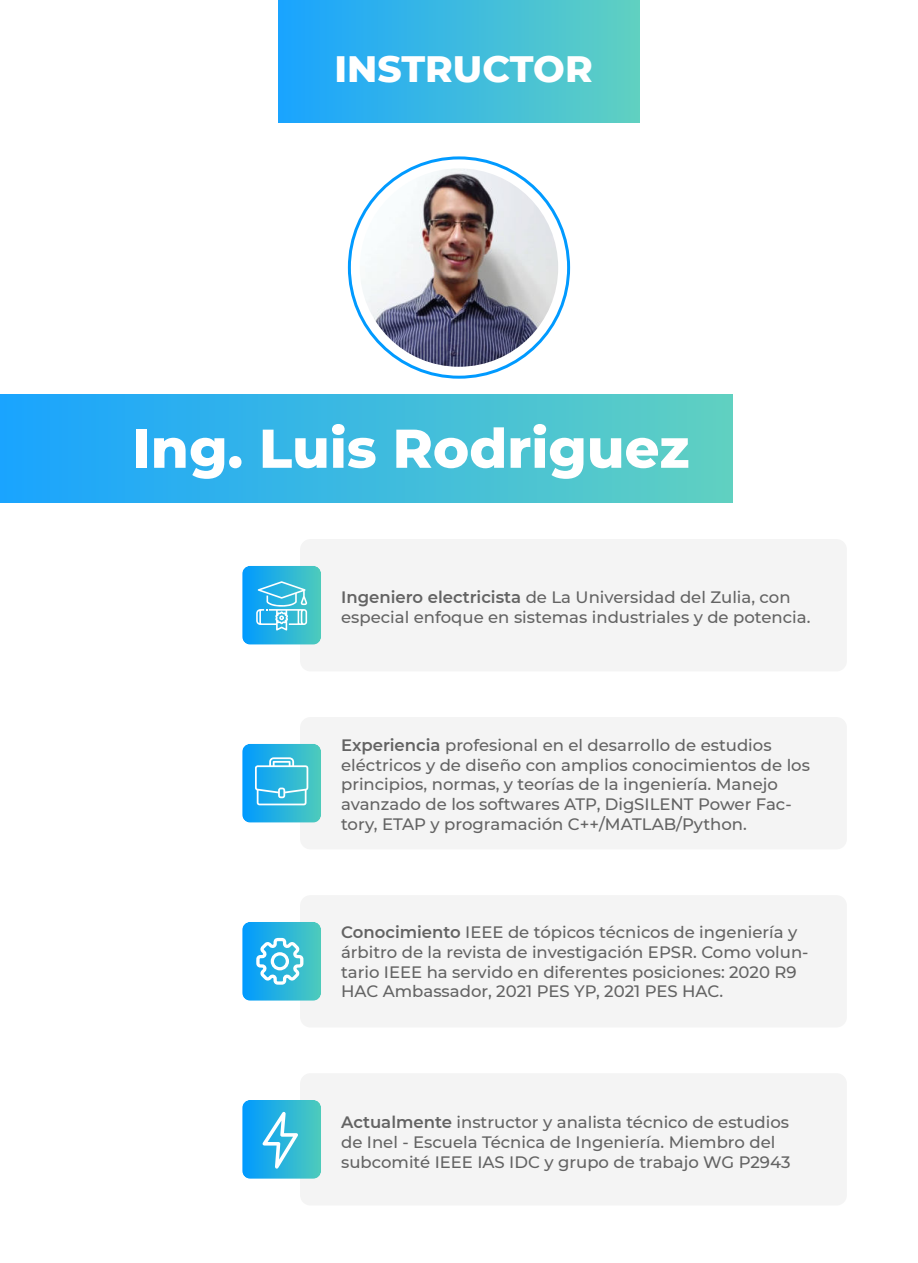
<style>
.page{position:relative;width:918px;height:1263px;background:#fff}
.page>*{position:absolute;margin:0;border:0;box-sizing:border-box;transform-origin:0 0}
.t1{font:800 54.45px "Montserrat";color:#fff}
.t2{font:800 37.5px "Montserrat";color:#fff}
.t3{font:500 16.5px/19.8px "Montserrat";color:#636363}
.s1{font-weight:600}
</style>
<div class="page">
<div style="left:0;top:395px;width:733px;height:108px;background:linear-gradient(to right,#1aa4ff,#60d0c1)"></div>
<div style="left:279px;top:0;width:360px;height:123px;background:linear-gradient(to right,#19a4ff,#60d0c1)"></div>
<img style="left:360px;top:168px;width:198px;height:199px;border-radius:99px">
<div style="left:300px;top:539px;width:547px;height:132px;background:#f4f4f4;border-radius:10px"></div>
<div style="left:300px;top:717px;width:547px;height:132px;background:#f4f4f4;border-radius:10px"></div>
<div style="left:300px;top:895px;width:547px;height:132px;background:#f4f4f4;border-radius:10px"></div>
<div style="left:300px;top:1073px;width:547px;height:132px;background:#f4f4f4;border-radius:10px"></div>
<svg style="left:242px;top:566px;width:79px;height:79px;background:#40bbe1"></svg>
<svg style="left:242px;top:744px;width:79px;height:79px;background:#3dbae0"></svg>
<svg style="left:242px;top:922px;width:79px;height:79px;background:#44bce1"></svg>
<svg style="left:242px;top:1100px;width:79px;height:79px;background:#3bb9e0"></svg>
<h2 class="t2" style="left:335px;top:47px;width:260px">INSTRUCTOR</h2>
<h1 class="t1" style="left:132px;top:418px;width:559px">Ing. Luis Rodriguez</h1>
<p class="t3" style="left:341px;top:587px;width:471px"><span class="s1">Ingeniero electricista</span> de La Universidad del Zulia, con especial enfoque en sistemas industriales y de potencia.</p>
<p class="t3" style="left:341px;top:735px;width:470px"><span class="s1">Experiencia</span> profesional en el desarrollo de estudios eléctricos y de diseño con amplios conocimientos de los principios, normas, y teorías de la ingeniería. Manejo avanzado de los softwares ATP, DigSILENT Power Fac&shy;tory, ETAP y programación C++/MATLAB/Python.</p>
<p class="t3" style="left:341px;top:922px;width:469px"><span class="s1">Conocimiento</span> IEEE de tópicos técnicos de ingeniería y árbitro de la revista de investigación EPSR. Como volun&shy;tario IEEE ha servido en diferentes posiciones: 2020 R9<br>HAC Ambassador, 2021 PES YP, 2021 PES HAC.</p>
<p class="t3" style="left:341px;top:1113px;width:451px"><span class="s1">Actualmente</span> instructor y analista técnico de estudios de Inel - Escuela Técnica de Ingeniería. Miembro del subcomité IEEE IAS IDC y grupo de trabajo WG P2943</p>
</div>
